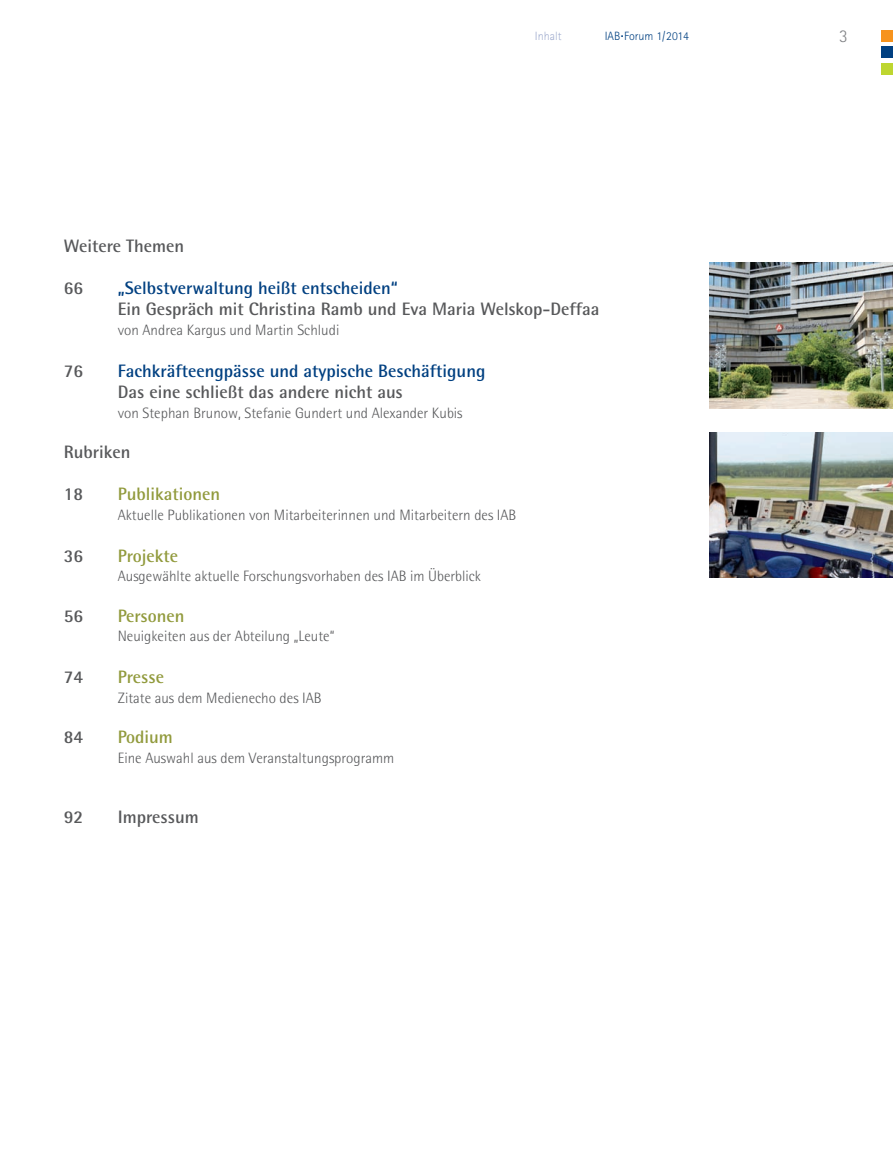
<style>
.page{position:relative;width:893px;height:1149px;background:#fff}
.page>*{position:absolute;margin:0;border:0;box-sizing:border-box;transform-origin:0 0}
.t1{font:700 18px "Rotis Semi Sans";color:#57585a}
.t2{font:700 18px "Rotis Semi Sans";color:#014081}
.t3{font:700 18px "Rotis Semi Sans";color:#919a3c}
.t4{font:300 18px "Rotis Sans Serif";color:#808285}
.t5{font:300 15px "Rotis Semi Sans";color:#57585a}
.t6{font:300 12px "Rotis Sans Serif";color:#014081}
.t7{font:300 12px "Rotis Sans Serif";color:#a0acce}
</style>
<div class="page">
<img style="left:709px;top:432px;width:184px;height:145px">
<img style="left:709px;top:263px;width:184px;height:145px">
<div style="left:881px;top:30px;width:12px;height:12px;background:#f7931d"></div>
<div style="left:881px;top:46px;width:12px;height:12px;background:#014081"></div>
<div style="left:881px;top:63px;width:12px;height:11px;background:#bed630"></div>
<p class="t7" style="left:535px;top:32px;width:28px">Inhalt</p>
<p class="t6" style="left:605px;top:32px;width:86px">IAB <sup>.</sup> Forum 1/2014</p>
<p class="t4" style="left:839px;top:30px;width:10px">3</p>
<p class="t1" style="left:64px;top:240px;width:122px">Weitere Themen</p>
<p class="t1" style="left:64px;top:282px;width:21px">66</p>
<p class="t2" style="left:118px;top:282px;width:282px">„Selbstverwaltung heißt entscheiden“</p>
<p class="t1" style="left:118px;top:303px;width:483px">Ein Gespräch mit Christina Ramb und Eva Maria Welskop-Deffaa</p>
<p class="t5" style="left:118px;top:324px;width:223px">von Andrea Kargus und Martin Schludi</p>
<p class="t1" style="left:64px;top:364px;width:21px">76</p>
<p class="t2" style="left:118px;top:364px;width:369px">Fachkräfteengpässe und atypische Beschäftigung</p>
<p class="t1" style="left:118px;top:385px;width:287px">Das eine schließt das andere nicht aus</p>
<p class="t5" style="left:118px;top:407px;width:346px">von Stephan Brunow, Stefanie Gundert und Alexander Kubis</p>
<p class="t1" style="left:64px;top:445px;width:68px">Rubriken</p>
<p class="t1" style="left:64px;top:487px;width:21px">18</p>
<p class="t3" style="left:118px;top:487px;width:104px">Publikationen</p>
<p class="t5" style="left:118px;top:509px;width:400px">Aktuelle Publikationen von Mitarbeiterinnen und Mitarbeitern des IAB</p>
<p class="t1" style="left:64px;top:549px;width:21px">36</p>
<p class="t3" style="left:118px;top:549px;width:62px">Projekte</p>
<p class="t5" style="left:118px;top:570px;width:365px">Ausgewählte aktuelle Forschungsvorhaben des IAB im Überblick</p>
<p class="t1" style="left:64px;top:609px;width:21px">56</p>
<p class="t3" style="left:118px;top:609px;width:68px">Personen</p>
<p class="t5" style="left:118px;top:630px;width:218px">Neuigkeiten aus der Abteilung „Leute“</p>
<p class="t1" style="left:64px;top:670px;width:21px">74</p>
<p class="t3" style="left:118px;top:670px;width:48px">Presse</p>
<p class="t5" style="left:118px;top:692px;width:205px">Zitate aus dem Medienecho des IAB</p>
<p class="t1" style="left:64px;top:730px;width:21px">84</p>
<p class="t3" style="left:118px;top:730px;width:57px">Podium</p>
<p class="t5" style="left:118px;top:752px;width:278px">Eine Auswahl aus dem Veranstaltungsprogramm</p>
<p class="t1" style="left:64px;top:810px;width:21px">92</p>
<p class="t1" style="left:118px;top:810px;width:82px">Impressum</p>
</div>
